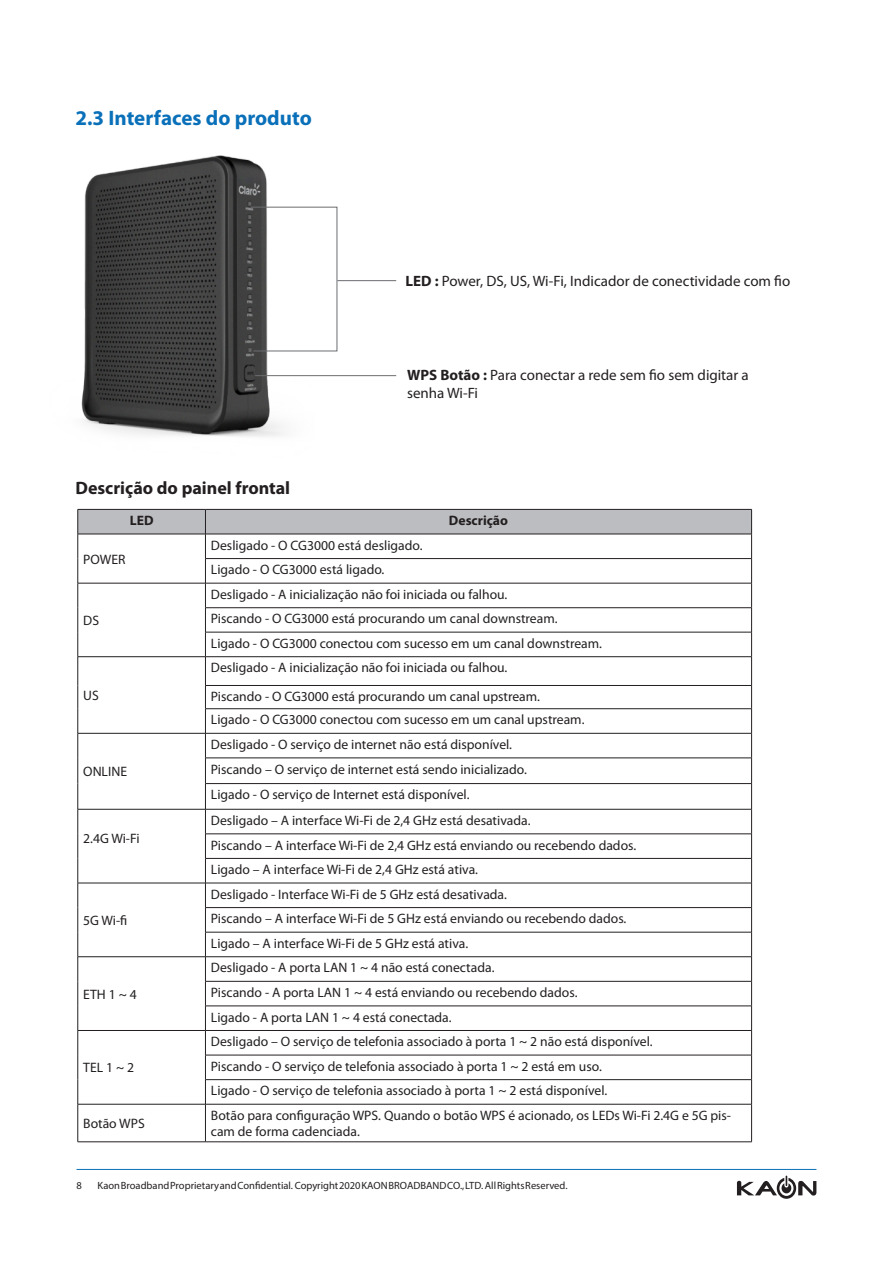
<style>
.page{position:relative;width:893px;height:1263px;background:#fff}
.page>*{position:absolute;margin:0;border:0;box-sizing:border-box;transform-origin:0 0}
.t1{font:700 21px "Myriad Pro";color:#0970b9}
.t2{font:700 18px "Myriad Pro";color:#231f20}
.t3{font:15px/18px "Myriad Pro";color:#231f20}
.t4{font:13.65px/24.6px "Myriad Pro";color:#231f20}
.t5{font:700 13.65px "Myriad Pro";color:#231f20}
.t6{font:10.5px "Myriad Pro";color:#231f20}
.s1{font-weight:700}
</style>
<div class="page">
<svg style="left:737px;top:1175px;width:79px;height:24px"></svg>
<hr style="left:77px;top:1169px;width:739px;height:1px;background:#0970b9">
<hr style="left:78px;top:1104px;width:127px;height:1px;background:#231f20">
<hr style="left:205px;top:1104px;width:547px;height:1px;background:#231f20">
<svg style="left:78px;top:509px;width:674px;height:595px"></svg>
<hr style="left:78px;top:1104px;width:1px;height:37px;background:#231f20">
<hr style="left:205px;top:1104px;width:1px;height:37px;background:#231f20">
<hr style="left:751px;top:1104px;width:1px;height:37px;background:#231f20">
<hr style="left:78px;top:1141px;width:127px;height:1px;background:#231f20">
<hr style="left:205px;top:1141px;width:547px;height:1px;background:#231f20">
<hr style="left:337px;top:280px;width:59px;height:1px;background:#6c6d70">
<img style="left:81px;top:155px;width:234px;height:282px">
<svg style="left:250px;top:206px;width:88px;height:146px"></svg>
<hr style="left:255px;top:375px;width:141px;height:1px;background:#6c6d70">
<h1 class="t1" style="left:75px;top:104px;width:238px">2.3 Interfaces do produto</h1>
<h2 class="t2" style="left:75px;top:476px;width:216px">Descrição do painel frontal</h2>
<p class="t3" style="left:406px;top:272px;width:386px"><span class="s1">LED :</span> Power, DS, US, Wi-Fi, Indicador de conectividade com fio</p>
<p class="t3" style="left:407px;top:365px;width:343px"><span class="s1">WPS Botão :</span> Para conectar a rede sem fio sem digitar a senha Wi-Fi</p>
<p class="t5" style="left:130px;top:512px;width:25px">LED</p>
<p class="t5" style="left:449px;top:512px;width:61px">Descrição</p>
<p class="t4" style="left:83px;top:547px;width:44px">POWER</p>
<p class="t4" style="left:83px;top:608px;width:17px">DS</p>
<p class="t4" style="left:83px;top:683px;width:17px">US</p>
<p class="t4" style="left:83px;top:759px;width:45px">ONLINE</p>
<p class="t4" style="left:83px;top:826px;width:58px">2.4G Wi-Fi</p>
<p class="t4" style="left:83px;top:908px;width:46px">5G Wi-fi</p>
<p class="t4" style="left:83px;top:982px;width:55px">ETH 1 ~ 4</p>
<p class="t4" style="left:83px;top:1055px;width:52px">TEL 1 ~ 2</p>
<p class="t4" style="left:211px;top:533px;width:213px">Desligado - O CG3000 está desligado.<br>Ligado - O CG3000 está ligado.</p>
<p class="t4" style="left:211px;top:582px;width:393px">Desligado - A inicialização não foi iniciada ou falhou.<br>Piscando - O CG3000 está procurando um canal downstream.<br>Ligado - O CG3000 conectou com sucesso em um canal downstream.</p>
<p class="t4" style="left:211px;top:653px;width:331px;line-height:28.8px">Desligado - A inicialização não foi iniciada ou falhou.<br>Piscando - O CG3000 está procurando um canal upstream.</p>
<p class="t4" style="left:211px;top:707px;width:375px">Ligado - O CG3000 conectou com sucesso em um canal upstream.</p>
<p class="t4" style="left:211px;top:732px;width:317px;line-height:25.2px">Desligado - O serviço de internet não está disponível.<br>Piscando – O serviço de internet está sendo inicializado.<br>Ligado - O serviço de Internet está disponível.</p>
<p class="t4" style="left:211px;top:808px;width:427px">Desligado – A interface Wi-Fi de 2,4 GHz está desativada.<br>Piscando – A interface Wi-Fi de 2,4 GHz está enviando ou recebendo dados.<br>Ligado – A interface Wi-Fi de 2,4 GHz está ativa.</p>
<p class="t4" style="left:211px;top:882px;width:417px">Desligado - Interface Wi-Fi de 5 GHz está desativada.<br>Piscando – A interface Wi-Fi de 5 GHz está enviando ou recebendo dados.<br>Ligado – A interface Wi-Fi de 5 GHz está ativa.</p>
<p class="t4" style="left:211px;top:955px;width:368px">Desligado - A porta LAN 1 ~ 4 não está conectada.<br>Piscando - A porta LAN 1 ~ 4 está enviando ou recebendo dados.<br>Ligado - A porta LAN 1 ~ 4 está conectada.</p>
<p class="t4" style="left:211px;top:1029px;width:443px">Desligado – O serviço de telefonia associado à porta 1 ~ 2 não está disponível.<br>Piscando - O serviço de telefonia associado à porta 1 ~ 2 está em uso.<br>Ligado - O serviço de telefonia associado à porta 1 ~ 2 está disponível.</p>
<p class="t4" style="left:83px;top:1111px;width:63px">Botão WPS</p>
<p class="t4" style="left:211px;top:1107px;width:522px;line-height:16.4px">Botão para configuração WPS. Quando o botão WPS é acionado, os LEDs Wi-Fi 2.4G e 5G pis&shy;cam de forma cadenciada.</p>
<p class="t6" style="left:77px;top:1179px;width:7px">8</p>
<p class="t6" style="left:98px;top:1179px;width:471px">Kaon Broadband Proprietary and Confidential. Copyright 2020 KAON BROADBAND CO., LTD. All Rights Reserved.</p>
</div>
